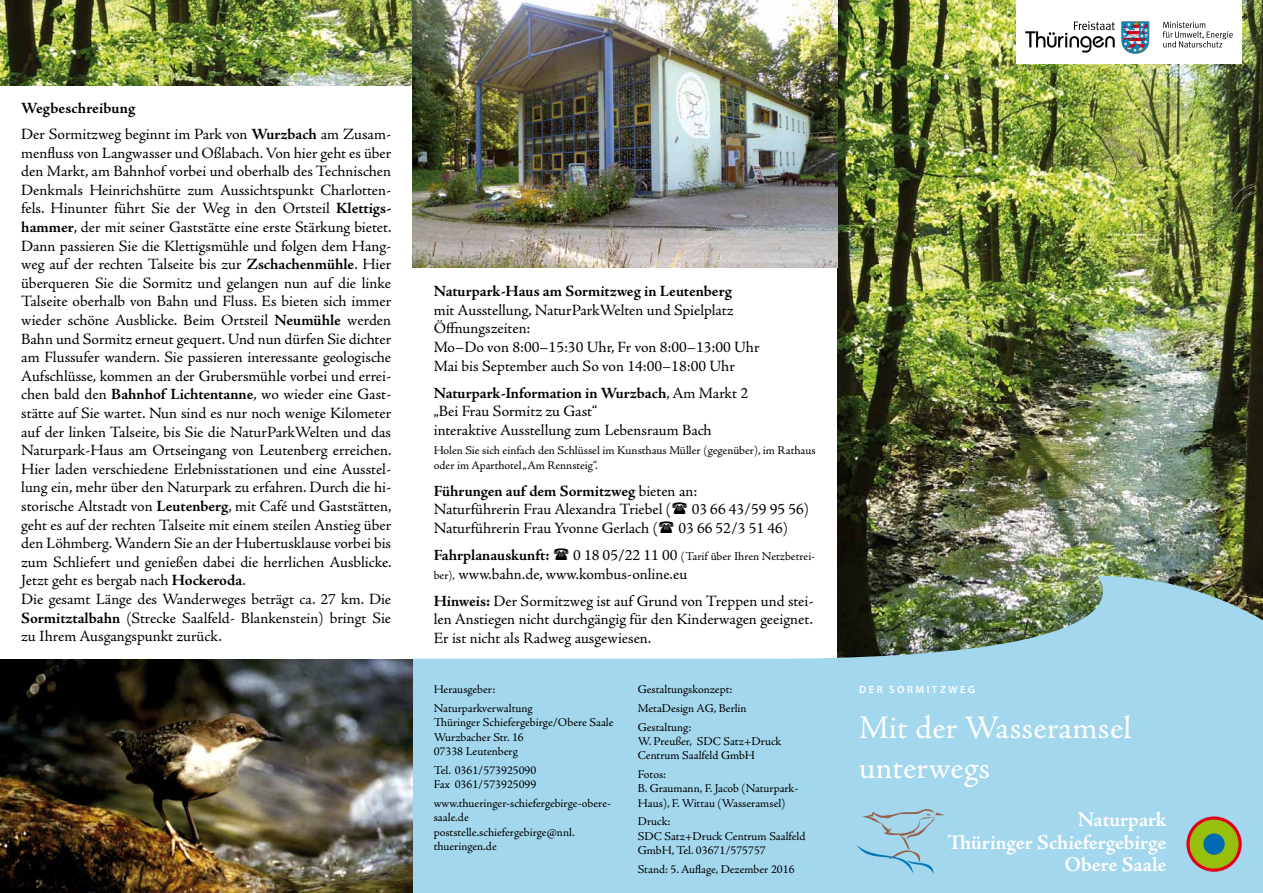
<style>
.page{position:relative;width:1263px;height:893px;background:#fff}
.page>*{position:absolute;margin:0;border:0;box-sizing:border-box;transform-origin:0 0}
.t1{font:33px/39.6px "Adobe Jenson Pro";letter-spacing:.01em;color:#fff}
.t2{font:700 21px/22.5px "Adobe Jenson Pro";letter-spacing:-.005em;color:#fff;text-align:right}
.t3{font:15.75px/18.6px "Adobe Jenson Pro";color:#000}
.t4{font:700 15.75px "Adobe Jenson Pro";letter-spacing:-.005em;color:#000}
.t5{font:12px/14.4px "Adobe Jenson Pro";color:#000}
.t6{font:600 10.5px "Myriad Pro";letter-spacing:.24em;color:#fff}
.s1{font-weight:700}
.s2{font-size:15.75px}
.s3{font-size:12px}
</style>
<div class="page">
<img style="left:838px;top:0;width:425px;height:576px">
<svg style="left:412px;top:576px;width:851px;height:317px;background:#a9d3e1"></svg>
<svg style="left:1186px;top:816px;width:56px;height:56px"></svg>
<div style="left:1189px;top:820px;width:49px;height:48px;background:#97bf0d;border-radius:50%"></div>
<div style="left:1203px;top:833px;width:22px;height:22px;background:#006ab3;border-radius:50%"></div>
<img style="left:0;top:0;width:412px;height:85px">
<img style="left:0;top:659px;width:412px;height:234px">
<img style="left:412px;top:0;width:426px;height:268px">
<svg style="left:856px;top:809px;width:89px;height:64px;background:#9ccbdf"></svg>
<div style="left:1016px;top:0;width:226px;height:64px;background:#fff"></div>
<svg style="left:1163px;top:22px;width:70px;height:26px"></svg>
<svg style="left:1121px;top:21px;width:28px;height:33px"></svg>
<svg style="left:1025px;top:21px;width:90px;height:32px"></svg>
<p class="t4" style="left:21px;top:99px;width:115px">Wegbeschreibung</p>
<p class="t3" style="left:21px;top:125px;width:372px">Der Sormitzweg beginnt im Park von <span class="s1">Wurzbach</span> am Zusam&shy;menfluss von Langwasser und Oßlabach. Von hier geht es über den Markt, am Bahnhof vorbei und oberhalb des Technischen Denkmals Heinrichshütte zum Aussichtspunkt Charlotten&shy;fels. Hinunter führt Sie der Weg in den Ortsteil <span class="s1">Klettigs&shy;hammer</span>, der mit seiner Gaststätte eine erste Stärkung bietet.<br>Dann passieren Sie die Klettigsmühle und folgen dem Hang&shy;weg auf der rechten Talseite bis zur <span class="s1">Zschachenmühle</span>. Hier überqueren Sie die Sormitz und gelangen nun auf die linke Talseite oberhalb von Bahn und Fluss. Es bieten sich immer wieder schöne Ausblicke. Beim Ortsteil <span class="s1">Neumühle</span> werden Bahn und Sormitz erneut gequert. Und nun dürfen Sie dichter am Flussufer wandern. Sie passieren interessante geologische Aufschlüsse, kommen an der Grubersmühle vorbei und errei&shy;chen bald den <span class="s1">Bahnhof Lichtentanne</span>, wo wieder eine Gast&shy;stätte auf Sie wartet. Nun sind es nur noch wenige Kilometer auf der linken Talseite, bis Sie die NaturParkWelten und das Naturpark-Haus am Ortseingang von Leutenberg erreichen.<br>Hier laden verschiedene Erlebnisstationen und eine Ausstel&shy;lung ein, mehr über den Naturpark zu erfahren. Durch die hi&shy;storische Altstadt von <span class="s1">Leutenberg</span>, mit Café und Gaststätten, geht es auf der rechten Talseite mit einem steilen Anstieg über den Löhmberg. Wandern Sie an der Hubertusklause vorbei bis zum Schliefert und genießen dabei die herrlichen Ausblicke.<br>Jetzt geht es bergab nach <span class="s1">Hockeroda</span>.<br>Die gesamt Länge des Wanderweges beträgt ca. 27 km. Die <span class="s1">Sormitztalbahn</span> (Strecke Saalfeld- Blankenstein) bringt Sie zu Ihrem Ausgangspunkt zurück.</p>
<p class="t4" style="left:434px;top:282px;width:300px">Naturpark-Haus am Sormitzweg in Leutenberg</p>
<p class="t3" style="left:434px;top:301px;width:327px">mit Ausstellung, NaturParkWelten und Spielplatz Öffnungszeiten:<br>Mo–Do von 8:00–15:30 Uhr, Fr von 8:00–13:00 Uhr Mai bis September auch So von 14:00–18:00 Uhr</p>
<p class="t3" style="left:434px;top:384px;width:316px"><span class="s1">Naturpark-Information in Wurzbach</span>, Am Markt 2 „Bei Frau Sormitz zu Gast“<br>interaktive Ausstellung zum Lebensraum Bach</p>
<p class="t5" style="left:434px;top:442px;width:383px;line-height:15px">Holen Sie sich einfach den Schlüssel im Kunsthaus Müller (gegenüber), im Rathaus oder im Aparthotel „Am Rennsteig“.</p>
<p class="t3" style="left:434px;top:482px;width:265px"><span class="s1">Führungen auf dem Sormitzweg</span> bieten an:<br>Naturführerin Frau Alexandra Triebel (</p>
<p class="t3" style="left:692px;top:500px;width:119px">03 66 43/59 95 56)</p>
<p class="t3" style="left:434px;top:519px;width:226px">Naturführerin Frau Yvonne Gerlach (</p>
<p class="t3" style="left:678px;top:519px;width:111px">03 66 52/3 51 46)</p>
<p class="t4" style="left:434px;top:546px;width:117px">Fahrplanauskunft:</p>
<p class="t5" style="left:573px;top:549px;width:243px"><span class="s2">0 18 05/22 11 00</span> (Tarif über Ihren Netzbetrei-</p>
<p class="t3" style="left:434px;top:560px;width:381px;line-height:27.2px"><span class="s3">ber),</span> www.bahn.de, www.kombus-online.eu<br><span class="s1">Hinweis:</span> Der Sormitzweg ist auf Grund von Treppen und stei-</p>
<p class="t3" style="left:434px;top:610px;width:381px">len Anstiegen nicht durchgängig für den Kinderwagen geeignet.<br>Er ist nicht als Radweg ausgewiesen.</p>
<p class="t5" style="left:434px;top:680px;width:100px;line-height:18.6px">Herausgeber:<br>Naturparkverwaltung</p>
<p class="t5" style="left:434px;top:716px;width:181px">Thüringer Schiefergebirge/Obere Saale<br>Wurzbacher Str. 16<br>07338 Leutenberg</p>
<p class="t5" style="left:434px;top:763px;width:104px">Tel. 0361/573925090<br>Fax 0361/573925099</p>
<p class="t5" style="left:434px;top:796px;width:179px">www.thueringer-schiefergebirge-obere&shy;saale.de poststelle.schiefergebirge@nnl. thueringen.de</p>
<p class="t5" style="left:638px;top:680px;width:110px;line-height:18.6px">Gestaltungskonzept:<br>MetaDesign AG, Berlin<br>Gestaltung:</p>
<p class="t5" style="left:638px;top:734px;width:145px">W. Preußer, SDC Satz+Druck<br>Centrum Saalfeld GmbH</p>
<p class="t5" style="left:638px;top:767px;width:162px">Fotos:<br>B. Graumann, F. Jacob (Naturpark-<br>Haus), F. Wittau (Wasseramsel)</p>
<p class="t5" style="left:638px;top:815px;width:169px">Druck:<br>SDC Satz+Druck Centrum Saalfeld<br>GmbH, Tel. 03671/575757</p>
<p class="t5" style="left:638px;top:862px;width:158px">Stand: 5. Auflage, Dezember 2016</p>
<p class="t6" style="left:859px;top:682px;width:117px">DER SORMITZWEG</p>
<h1 class="t1" style="left:859px;top:709px;width:274px">Mit der Wasseramsel unterwegs</h1>
<h2 class="t2" style="left:947px;top:809px;width:221px">Naturpark<br>Thüringer Schiefergebirge<br>Obere Saale</h2>
</div>
